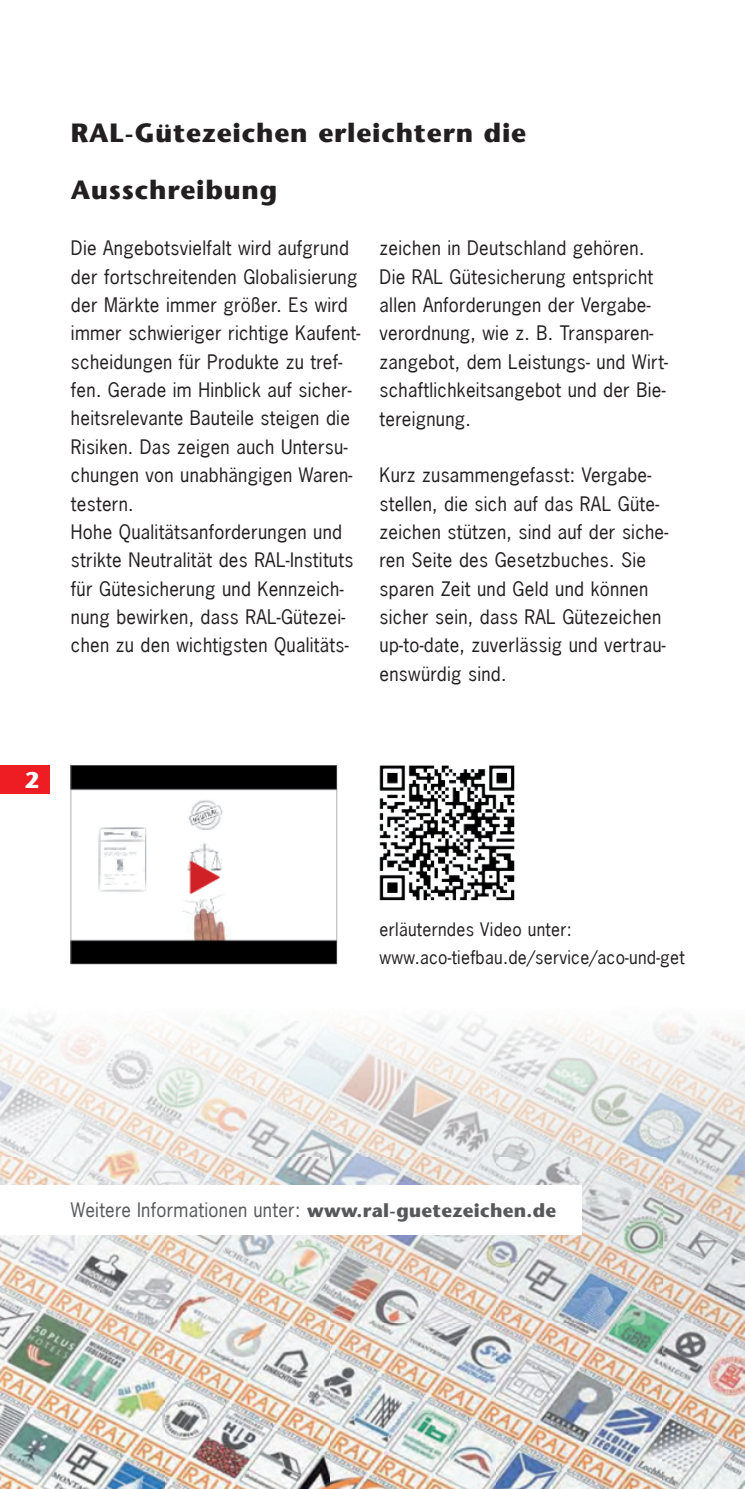
<style>
.page{position:relative;width:745px;height:1489px;background:#fff}
.page>*{position:absolute;margin:0;border:0;box-sizing:border-box;transform-origin:0 0}
.t1{font:700 26.25px/56.8px "Stone Sans";letter-spacing:.03em;color:#231f20}
.t2{font:700 22.5px "Stone Sans";color:#fff}
.t3{font:18.75px/28.2px "News Gothic";letter-spacing:.015em;color:#231f20}
.t4{font:18.75px "News Gothic";letter-spacing:.015em;color:#57585a}
.t5{font:17.5px/28.2px "News Gothic";letter-spacing:.015em;color:#231f20}
.s1{font-family:"Stone Sans";font-weight:700}
</style>
<div class="page">
<div style="left:0;top:765px;width:50px;height:29px;background:#ee1d23"></div>
<img style="left:0;top:1015px;width:744px;height:473px">
<div style="left:0;top:1185px;width:581px;height:49px;background:#fff"></div>
<svg style="left:71px;top:765px;width:266px;height:199px"></svg>
<img style="left:379px;top:765px;width:135px;height:135px">
<h1 class="t1" style="left:71px;top:104px;width:456px">RAL-Gütezeichen erleichtern die<br>Ausschreibung</h1>
<p class="t3" style="left:71px;top:234px;width:291px">Die Angebotsvielfalt wird aufgrund der fortschreitenden Globalisierung der Märkte immer größer. Es wird immer schwieriger richtige Kaufent&shy;scheidungen für Produkte zu tref&shy;fen. Gerade im Hinblick auf sicher&shy;heitsrelevante Bauteile steigen die Risiken. Das zeigen auch Untersu&shy;chungen von unabhängigen Waren&shy;testern.<br>Hohe Qualitäts anforderungen und strikte Neutralität des RAL-Instituts für Gütesicherung und Kennzeich&shy;nung bewirken, dass RAL-Gütezei&shy;chen zu den wichtigsten Qualitäts-</p>
<p class="t3" style="left:379px;top:234px;width:290px">zeichen in Deutschland gehö ren.<br>Die RAL Gütesicherung entspricht allen Anforderungen der Vergabe&shy;verordnung, wie z. B. Transparen&shy;zangebot, dem Leistungs- und Wirt&shy;schaftlichkeitsangebot und der Bie&shy;tereignung.</p>
<p class="t3" style="left:379px;top:461px;width:290px">Kurz zusammengefasst: Vergabe&shy;stellen, die sich auf das RAL Güte&shy;zeichen stützen, sind auf der siche&shy;ren Seite des Gesetzbuches. Sie sparen Zeit und Geld und können sicher sein, dass RAL Gütezeichen up-to-date, zuverlässig und vertrau&shy;enswürdig sind.</p>
<p class="t2" style="left:25px;top:767px;width:16px">2</p>
<p class="t5" style="left:379px;top:915px;width:306px">erläuterndes Video unter: www.aco-tiefbau.de/service/aco-und-get</p>
<p class="t4" style="left:71px;top:1198px;width:486px">Weitere Informationen unter: <span class="s1">www.ral-guetezeichen.de</span></p>
</div>
